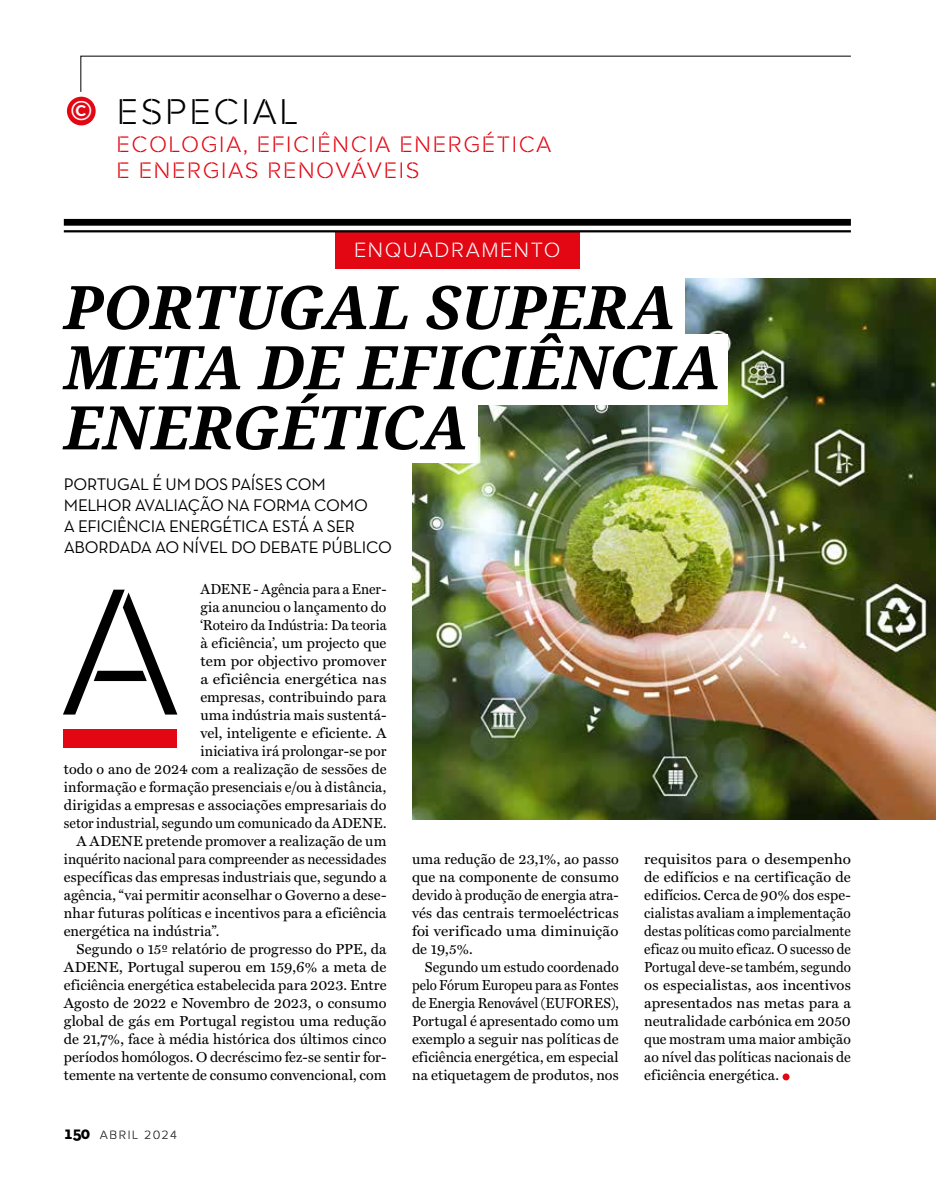
<style>
.page{position:relative;width:936px;height:1191px;background:#fff}
.page>*{position:absolute;margin:0;border:0;box-sizing:border-box;transform-origin:0 0}
.t1{font:187.2px "Rafale BG";color:#000}
.t2{font:italic 700 60.15px/60.2px "Droid Serif";letter-spacing:.005em;color:#000}
.t3{font:37.2px "Rafale BG";letter-spacing:.07em;color:#000}
.t4{font:37.2px "Neutra Text TF";color:#fff}
.t5{font:23.25px/25px "Rafale BG";letter-spacing:.07em;color:#e30613}
.t6{font:21.45px "Rafale BG";letter-spacing:.07em;color:#fff}
.t7{font:17.1px/21px "Neutra Text TF";letter-spacing:-.02em;color:#000}
.t8{font:14.55px/18px "Miller Text";letter-spacing:.005em;color:#000;text-align:justify}
.t9{font:14.55px/18px "Miller Text";letter-spacing:.005em;color:#000;text-align:justify;scale:1.06 1}
.t10{font:14.55px/18px "Miller Text";letter-spacing:.005em;color:#000;text-align:justify;scale:.96 1}
.t11{font:14.55px "Miller Text";letter-spacing:.005em;color:#000;scale:.95 1}
.t12{font:14.55px "Miller Text";letter-spacing:.005em;color:#000;scale:.94 1}
.t13{font:14.55px "Miller Text";letter-spacing:.005em;color:#000;scale:1.09 1}
.t14{font:14.55px "Miller Text";letter-spacing:.005em;color:#000;scale:1.04 1}
.t15{font:12.6px "Rafale BG";letter-spacing:.12em;color:#000}
.s1{font-family:"Neutra Text TF";font-weight:700;font-size:18.15px}
</style>
<div class="page">
<div style="left:65px;top:95px;width:32px;height:32px;background:#e30613;border-radius:50%"></div>
<div style="left:64px;top:94px;width:35px;height:35px;border:3px solid #fff;border-radius:50%"></div>
<svg style="left:80px;top:55px;width:771px;height:37px"></svg>
<img style="left:412px;top:279px;width:523px;height:540px">
<div style="left:335px;top:232px;width:244px;height:37px;background:#e30613"></div>
<div style="left:64px;top:730px;width:113px;height:18px;background:#e30613"></div>
<div style="left:174px;top:334px;width:553px;height:71px;background:#fff"></div>
<div style="left:0;top:392px;width:478px;height:71px;background:#fff"></div>
<div style="left:131px;top:269px;width:553px;height:75px;background:#fff"></div>
<div style="left:782px;top:1073px;width:7px;height:7px;background:#e30613;border-radius:50%"></div>
<hr style="left:64px;top:230px;width:786px;height:2px;background:#000">
<div style="left:64px;top:219px;width:786px;height:7px;background:#000"></div>
<h3 class="t4" style="left:70px;top:85px;width:24px">©</h3>
<h3 class="t3" style="left:117px;top:91px;width:183px">ESPECIAL</h3>
<h3 class="t5" style="left:117px;top:133px;width:436px">ECOLOGIA, EFICIÊNCIA ENERGÉTICA<br>E ENERGIAS RENOVÁVEIS</h3>
<h3 class="t6" style="left:354px;top:238px;width:208px">ENQUADRAMENTO</h3>
<h2 class="t2" style="left:64px;top:275px;width:658px">PORTUGAL SUPERA<br>META DE EFICIÊNCIA<br>ENERGÉTICA</h2>
<p class="t7" style="left:64px;top:473px;width:329px">PORTUGAL É UM DOS PAÍSES COM<br>MELHOR AVALIAÇÃO NA FORMA COMO<br>A EFICIÊNCIA ENERGÉTICA ESTÁ A SER<br>ABORDADA AO NÍVEL DO DEBATE PÚBLICO</p>
<p class="t11" style="left:200px;top:580px;width:197px">ADENE - Agência para a Ener-</p>
<p class="t8" style="left:200px;top:598px;width:187px">gia anunciou o lançamento do</p>
<p class="t12" style="left:200px;top:616px;width:199px">‘Roteiro da Indústria: Da teoria</p>
<p class="t8" style="left:200px;top:634px;width:188px">à eficiência’, um projecto que</p>
<p class="t14" style="left:200px;top:652px;width:180px">tem por objectivo promover</p>
<p class="t13" style="left:200px;top:670px;width:172px">a eficiência energética nas</p>
<p class="t8" style="left:200px;top:688px;width:187px">empresas, contribuindo para</p>
<p class="t8" style="left:200px;top:706px;width:188px">uma indústria mais sustentá-</p>
<p class="t8" style="left:200px;top:724px;width:187px">vel, inteligente e eficiente. A</p>
<p class="t8" style="left:200px;top:742px;width:187px">iniciativa irá prolongar-se por</p>
<p class="t8" style="left:64px;top:760px;width:324px">todo o ano de 2024 com a realização de sessões de</p>
<p class="t8" style="left:64px;top:778px;width:324px">informação e formação presenciais e/ou à distância,</p>
<p class="t8" style="left:64px;top:796px;width:324px">dirigidas a empresas e associações empresariais do</p>
<p class="t11" style="left:64px;top:814px;width:341px">setor industrial, segundo um comunicado da ADENE.</p>
<p class="t8" style="left:77px;top:832px;width:311px">A ADENE pretende promover a realização de um</p>
<p class="t10" style="left:64px;top:850px;width:337px">inquérito nacional para compreender as necessidades</p>
<p class="t8" style="left:64px;top:868px;width:324px">específicas das empresas industriais que, segundo a</p>
<p class="t8" style="left:64px;top:886px;width:324px">agência, “vai permitir aconselhar o Governo a dese-</p>
<p class="t8" style="left:64px;top:904px;width:324px">nhar futuras políticas e incentivos para a eficiência</p>
<p class="t8" style="left:64px;top:922px;width:157px">energética na indústria”.</p>
<p class="t8" style="left:77px;top:940px;width:311px">Segundo o 15º relatório de progresso do PPE, da</p>
<p class="t8" style="left:64px;top:958px;width:324px">ADENE, Portugal superou em 159,6% a meta de</p>
<p class="t8" style="left:64px;top:976px;width:324px">eficiência energética estabelecida para 2023. Entre</p>
<p class="t8" style="left:64px;top:994px;width:324px">Agosto de 2022 e Novembro de 2023, o consumo</p>
<p class="t8" style="left:64px;top:1012px;width:324px">global de gás em Portugal registou uma redução</p>
<p class="t8" style="left:64px;top:1030px;width:324px">de 21,7%, face à média histórica dos últimos cinco</p>
<p class="t8" style="left:64px;top:1048px;width:324px">períodos homólogos. O decréscimo fez-se sentir for-</p>
<p class="t8" style="left:64px;top:1066px;width:324px">temente na vertente de consumo convencional, com</p>
<h1 class="t1" style="left:60px;top:548px;width:121px">A</h1>
<p class="t15" style="left:64px;top:1128px;width:115px"><span class="s1">150</span> ABRIL 2024</p>
<p class="t8" style="left:412px;top:850px;width:208px">uma redução de 23,1%, ao passo que na componente de consumo devido à produção de energia atra&shy;vés das centrais termoeléctricas foi verificado uma diminuição de 19,5%.</p>
<p class="t10" style="left:412px;top:958px;width:217px;text-indent:13px">Segundo um estudo coordenado pelo Fórum Europeu para as Fontes de Energia Renovável (EUFORES), Portugal é apresentado como um exemplo a seguir nas políticas de eficiência energética, em especial na etiquetagem de produtos, nos</p>
<p class="t9" style="left:644px;top:850px;width:196px">requisitos para o desempenho de edifícios e na certificação de edifícios. Cerca de 90% dos espe&shy;cialistas avaliam a implementação destas políticas como parcialmente eficaz ou muito eficaz. O sucesso de Portugal deve-se também, segundo os especialistas, aos incentivos apresentados nas metas para a neutralidade carbónica em 2050 que mostram uma maior ambição ao nível das políticas nacionais de eficiência energética.</p>
</div>
